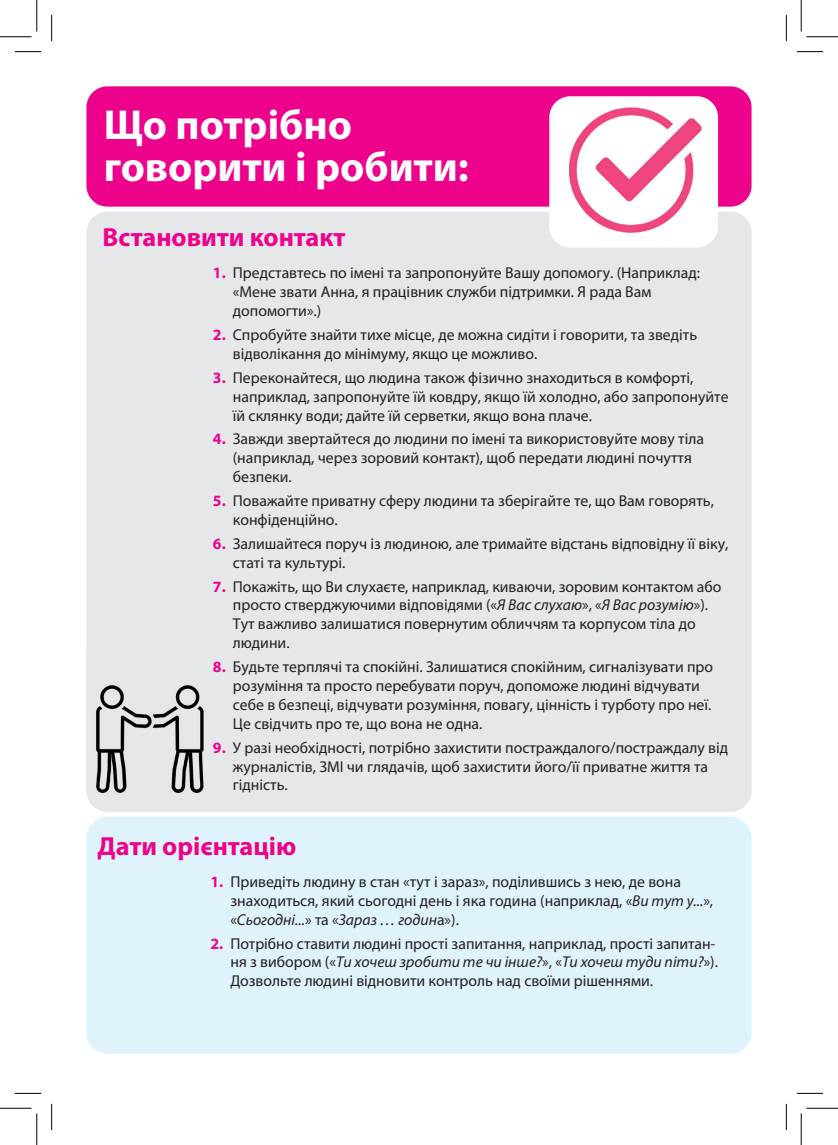
<style>
.page{position:relative;width:838px;height:1145px;background:#fff}
.page>*{position:absolute;margin:0;border:0;box-sizing:border-box;transform-origin:0 0}
.t1{font:700 42px/42px "Myriad Pro";color:#fff}
.t2{font:700 26.25px "Myriad Pro";color:#ed028c}
.t3{font:15.75px/18.9px "Myriad Pro";color:#231f20}
.s1{font-weight:700;color:#ed028c}
.s2{font-style:italic}
</style>
<div class="page">
<div style="left:86px;top:817px;width:665px;height:237px;background:#dff3fc;border-radius:21px"></div>
<div style="left:86px;top:212px;width:665px;height:600px;background:#e6e7e9;border-radius:21px"></div>
<div style="left:86px;top:86px;width:665px;height:121px;background:#ed028c;border-radius:21px"></div>
<div style="left:549px;top:96px;width:169px;height:152px;background:#fff;border-radius:21px"></div>
<img style="left:569px;top:107px;width:132px;height:126px">
<img style="left:86px;top:685px;width:118px;height:118px">
<svg style="left:15px;top:51px;width:26px;height:1px"></svg>
<svg style="left:796px;top:51px;width:27px;height:1px"></svg>
<svg style="left:15px;top:1093px;width:26px;height:1px"></svg>
<svg style="left:796px;top:1093px;width:27px;height:1px"></svg>
<svg style="left:51px;top:15px;width:1px;height:26px"></svg>
<svg style="left:51px;top:1104px;width:1px;height:26px"></svg>
<svg style="left:786px;top:15px;width:1px;height:26px"></svg>
<svg style="left:786px;top:1104px;width:1px;height:26px"></svg>
<hr style="left:0;top:36px;width:32px;height:1px;background:#000">
<hr style="left:806px;top:36px;width:31px;height:1px;background:#000">
<hr style="left:0;top:1108px;width:32px;height:1px;background:#000">
<hr style="left:806px;top:1108px;width:31px;height:1px;background:#000">
<hr style="left:36px;top:0;width:1px;height:31px;background:#000">
<hr style="left:36px;top:1113px;width:1px;height:32px;background:#000">
<hr style="left:800px;top:0;width:1px;height:31px;background:#000">
<hr style="left:800px;top:1113px;width:1px;height:32px;background:#000">
<h1 class="t1" style="left:104px;top:102px;width:366px">Що потрібно говорити і робити:</h1>
<h2 class="t2" style="left:102px;top:220px;width:244px">Встановити контакт</h2>
<p class="t3" style="left:233px;top:263px;width:468px;text-indent:-20px"><span class="s1">1.</span> Представтесь по імені та запропонуйте Вашу допомогу. (Наприклад: «Мене звати Анна, я працівник служби підтримки. Я рада Вам допомогти».)</p>
<p class="t3" style="left:233px;top:325px;width:466px;text-indent:-20px"><span class="s1">2.</span> Спробуйте знайти тихе місце, де можна сидіти і говорити, та зведіть відволікання до мінімуму, якщо це можливо.</p>
<p class="t3" style="left:233px;top:368px;width:497px;text-indent:-20px"><span class="s1">3.</span> Переконайтеся, що людина також фізично знаходиться в комфорті, наприклад, запропонуйте їй ковдру, якщо їй холодно, або запропонуйте їй склянку води; дайте їй серветки, якщо вона плаче.</p>
<p class="t3" style="left:233px;top:429px;width:472px;text-indent:-20px"><span class="s1">4.</span> Завжди звертайтеся до людини по імені та використовуйте мову тіла (наприклад, через зоровий контакт), щоб передати людині почуття безпеки.</p>
<p class="t3" style="left:233px;top:491px;width:482px;text-indent:-20px"><span class="s1">5.</span> Поважайте приватну сферу людини та зберігайте те, що Вам говорять, конфіденційно.</p>
<p class="t3" style="left:233px;top:534px;width:497px;text-indent:-20px"><span class="s1">6.</span> Залишайтеся поруч із людиною, але тримайте відстань відповідну її віку, статі та культурі.</p>
<p class="t3" style="left:233px;top:577px;width:490px;text-indent:-20px"><span class="s1">7.</span> Покажіть, що Ви слухаєте, наприклад, киваючи, зоровим контактом або просто стверджуючими відповідями («<span class="s2">Я Вас слухаю</span>», «<span class="s2">Я Вас розумію</span>»).<br>Тут важливо залишатися повернутим обличчям та корпусом тіла до людини.</p>
<p class="t3" style="left:233px;top:657px;width:482px;text-indent:-20px"><span class="s1">8.</span> Будьте терплячі та спокійні. Залишатися спокійним, сигналізувати про розуміння та просто перебувати поруч, допоможе людині відчувати себе в безпеці, відчувати розуміння, повагу, цінність і турботу про неї.<br>Це свідчить про те, що вона не одна.</p>
<p class="t3" style="left:233px;top:738px;width:496px;text-indent:-20px"><span class="s1">9.</span> У разі необхідності, потрібно захистити постраждалого/постраждалу від журналістів, ЗМІ чи глядачів, щоб захистити його/її приватне життя та гідність.</p>
<h2 class="t2" style="left:98px;top:829px;width:200px">Дати орієнтацію</h2>
<p class="t3" style="left:230px;top:872px;width:484px;text-indent:-20px"><span class="s1">1.</span> Приведіть людину в стан «тут і зараз», поділившись з нею, де вона знаходиться, який сьогодні день і яка година (наприклад, «<span class="s2">Ви тут у...</span>», «<span class="s2">Сьогодні...</span>» та «<span class="s2">Зараз … годин</span>а»).</p>
<p class="t3" style="left:230px;top:934px;width:489px;text-indent:-20px"><span class="s1">2.</span> Потрібно ставити людині прості запитання, наприклад, прості запитан&shy;ня з вибором («<span class="s2">Ти хочеш зробити те чи інше?</span>», «<span class="s2">Ти хочеш туди піти?</span>»).<br>Дозвольте людині відновити контроль над своїми рішеннями.</p>
</div>
